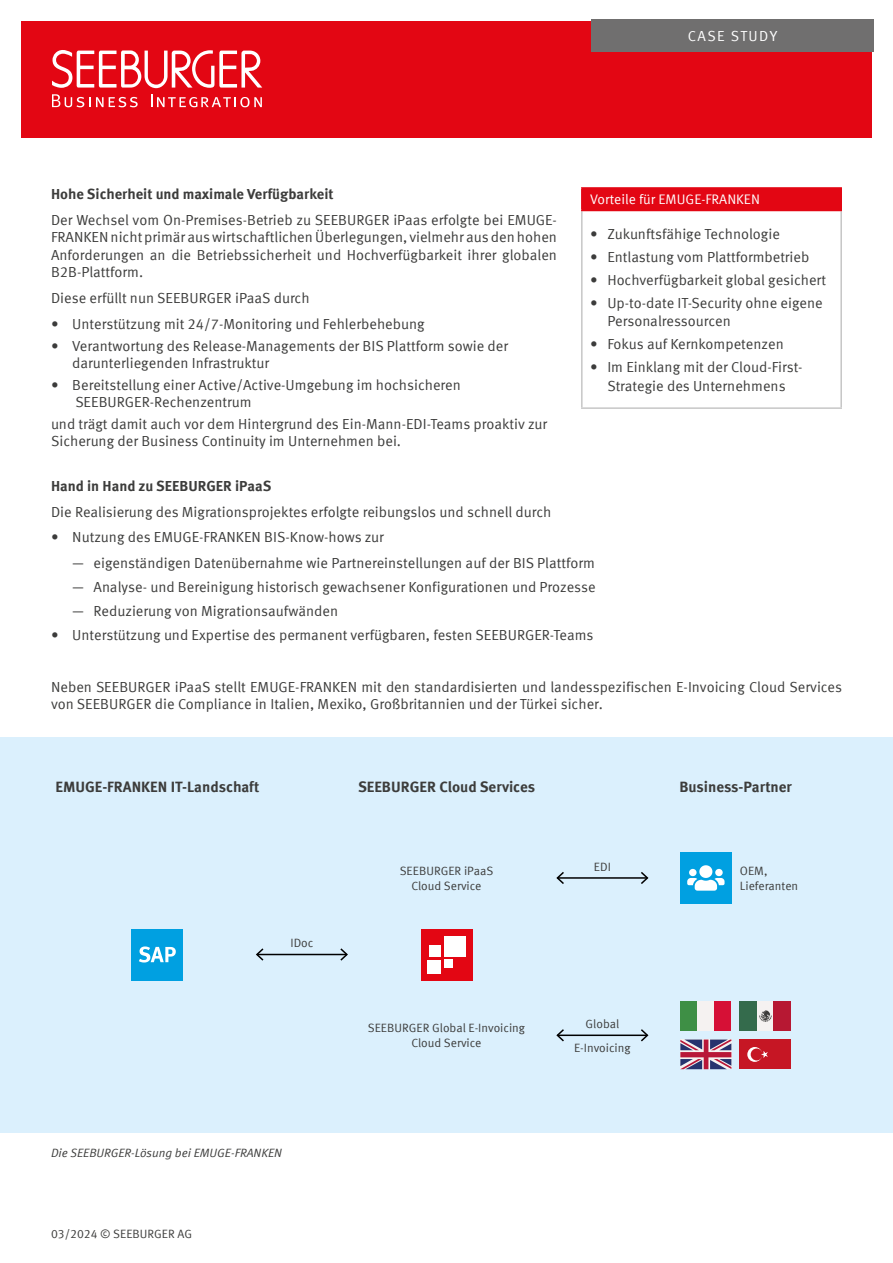
<style>
.page{position:relative;width:893px;height:1263px;background:#fff}
.page>*{position:absolute;margin:0;border:0;box-sizing:border-box;transform-origin:0 0}
.t1{font:700 15px "Meta Offc Pro";color:#3c3c3b}
.Bulletlist{font:14.55px/17.4px "Meta Offc Pro Norm";color:#3c3c3b}
.t2{font:700 14.55px "Meta Offc Pro";color:#3c3c3b}
.t3{font:14.55px "Meta Offc Pro Norm";letter-spacing:.1em;color:#fff}
.t4{font:13.8px "Meta Offc Pro Norm";color:#fff}
.Text_Bildunterschrift{font:12px/15px "Meta Offc Pro Norm";color:#3c3c3b;text-align:center}
.Text_Bildunterschrift-2{font:12px "Meta Offc Pro Norm Ita";color:#3c3c3b}
</style>
<div class="page">
<div style="left:21px;top:21px;width:851px;height:117px;background:#e30613"></div>
<div style="left:591px;top:19px;width:283px;height:33px;background:#706f6f"></div>
<svg style="left:52px;top:50px;width:210px;height:38px"></svg>
<svg style="left:151px;top:94px;width:111px;height:13px"></svg>
<svg style="left:52px;top:94px;width:86px;height:13px"></svg>
<div style="left:0;top:737px;width:893px;height:395px;background:#dbf0fd"></div>
<hr style="left:257px;top:954px;width:90px;height:1px;background:#000">
<svg style="left:256px;top:948px;width:9px;height:13px"></svg>
<svg style="left:339px;top:948px;width:9px;height:13px"></svg>
<div style="left:132px;top:929px;width:51px;height:51px;background:#00a0e1"></div>
<svg style="left:139px;top:946px;width:37px;height:16px"></svg>
<div style="left:421px;top:929px;width:51px;height:51px;background:#e30613"></div>
<div style="left:430px;top:945px;width:11px;height:11px;background:#fff"></div>
<div style="left:444px;top:936px;width:21px;height:20px;background:#fff"></div>
<div style="left:444px;top:960px;width:9px;height:8px;background:#fff"></div>
<div style="left:428px;top:960px;width:13px;height:13px;background:#fff"></div>
<hr style="left:557px;top:877px;width:90px;height:2px;background:#000">
<svg style="left:556px;top:872px;width:10px;height:12px"></svg>
<svg style="left:639px;top:872px;width:10px;height:12px"></svg>
<hr style="left:557px;top:1034px;width:90px;height:2px;background:#000">
<svg style="left:556px;top:1029px;width:10px;height:13px"></svg>
<svg style="left:639px;top:1029px;width:10px;height:13px"></svg>
<div style="left:680px;top:852px;width:51px;height:51px;background:#00a0e1"></div>
<svg style="left:687px;top:865px;width:37px;height:26px"></svg>
<div style="left:680px;top:1001px;width:17px;height:30px;background:#3e8f45"></div>
<div style="left:697px;top:1001px;width:17px;height:30px;background:#f5f2f1"></div>
<div style="left:714px;top:1001px;width:17px;height:30px;background:#d61036"></div>
<svg style="left:680px;top:1039px;width:51px;height:30px;background:#9d6a88"></svg>
<div style="left:740px;top:1039px;width:51px;height:30px;background:#c61624"></div>
<svg style="left:747px;top:1047px;width:15px;height:15px"></svg>
<div style="left:751px;top:1048px;width:12px;height:12px;background:#c61724;border-radius:50%"></div>
<svg style="left:761px;top:1051px;width:7px;height:7px"></svg>
<div style="left:740px;top:1001px;width:51px;height:30px;background:#f5f2f1"></div>
<div style="left:740px;top:1001px;width:17px;height:30px;background:#346b4c"></div>
<div style="left:774px;top:1001px;width:17px;height:30px;background:#b71833"></div>
<svg style="left:759px;top:1010px;width:13px;height:12px"></svg>
<div style="left:582px;top:188px;width:259px;height:22px;background:#e30613"></div>
<hr style="left:581px;top:211px;width:2px;height:196px;background:#c6c6c6">
<hr style="left:840px;top:211px;width:2px;height:196px;background:#c6c6c6">
<hr style="left:581px;top:407px;width:261px;height:2px;background:#c6c6c6">
<hr style="left:581px;top:189px;width:2px;height:21px;background:#e30613">
<hr style="left:581px;top:187px;width:261px;height:2px;background:#e30613">
<hr style="left:840px;top:189px;width:2px;height:21px;background:#e30613">
<hr style="left:581px;top:210px;width:261px;height:1px;background:#e30613">
<p class="t3" style="left:688px;top:25px;width:91px">CASE STUDY</p>
<p class="t2" style="left:51px;top:182px;width:284px">Hohe Sicherheit und maximale Verfügbarkeit</p>
<p class="Bulletlist" style="left:51px;top:210px;width:507px;text-align:justify">Der Wechsel vom On-Premises-Betrieb zu SEEBURGER iPaas erfolgte bei EMUGE-FRANKEN nicht primär aus wirtschaftlichen Überlegungen, vielmehr aus den hohen Anforderungen an die Betriebssicherheit und Hochverfügbarkeit ihrer globalen B2B-Plattform.</p>
<p class="Bulletlist" style="left:51px;top:288px;width:260px">Diese erfüllt nun SEEBURGER iPaaS durch</p>
<p class="Bulletlist" style="left:51px;top:314px;width:375px">• Unterstützung mit 24/7-Monitoring und Fehlerbehebung</p>
<p class="Bulletlist" style="left:72px;top:336px;width:437px;text-indent:-21px">• Verantwortung des Release-Managements der BIS Plattform sowie der darunterliegenden Infrastruktur</p>
<p class="Bulletlist" style="left:75px;top:375px;width:387px;text-indent:-24px">• Bereitstellung einer Active/Active-Umgebung im hochsicheren<br>SEEBURGER-Rechenzentrum</p>
<p class="Bulletlist" style="left:51px;top:414px;width:498px">und trägt damit auch vor dem Hintergrund des Ein-Mann-EDI-Teams proaktiv zur<br>Sicherung der Business Continuity im Unternehmen bei.</p>
<p class="t4" style="left:590px;top:189px;width:171px">Vorteile für EMUGE-FRANKEN</p>
<p class="Bulletlist" style="left:590px;top:224px;width:191px">• Zukunftsfähige Technologie</p>
<p class="Bulletlist" style="left:590px;top:247px;width:221px">• Entlastung vom Plattformbetrieb</p>
<p class="Bulletlist" style="left:590px;top:270px;width:237px">• Hochverfügbarkeit global gesichert</p>
<p class="Bulletlist" style="left:607px;top:292px;width:217px;line-height:18.8px;text-indent:-17px">• Up-to-date IT-Security ohne eigene<br>Personalressourcen</p>
<p class="Bulletlist" style="left:590px;top:335px;width:195px">• Fokus auf Kernkompetenzen</p>
<p class="Bulletlist" style="left:590px;top:357px;width:214px;line-height:18.8px;text-align:center">• Im Einklang mit der Cloud-First-<br>Strategie des Unternehmens</p>
<p class="t2" style="left:51px;top:474px;width:222px">Hand in Hand zu SEEBURGER iPaaS</p>
<p class="Bulletlist" style="left:51px;top:502px;width:502px">Die Realisierung des Migrationsprojektes erfolgte reibungslos und schnell durch</p>
<p class="Bulletlist" style="left:51px;top:528px;width:334px">• Nutzung des EMUGE-FRANKEN BIS-Know-hows zur</p>
<p class="Bulletlist" style="left:72px;top:554px;width:524px">— eigenständigen Datenübernahme wie Partnereinstellungen auf der BIS Plattform</p>
<p class="Bulletlist" style="left:72px;top:578px;width:525px">— Analyse- und Bereinigung historisch gewachsener Konfigurationen und Prozesse</p>
<p class="Bulletlist" style="left:72px;top:601px;width:267px">— Reduzierung von Migrationsaufwänden</p>
<p class="Bulletlist" style="left:51px;top:625px;width:544px">• Unterstützung und Expertise des permanent verfügbaren, festen SEEBURGER-Teams</p>
<p class="Bulletlist" style="left:51px;top:677px;width:792px">Neben SEEBURGER iPaaS stellt EMUGE-FRANKEN mit den standardisierten und landesspezifischen E-Invoicing Cloud Services von SEEBURGER die Compliance in Italien, Mexiko, Großbritannien und der Türkei sicher.</p>
<p class="t1" style="left:55px;top:775px;width:205px">EMUGE-FRANKEN IT-Landschaft</p>
<p class="t1" style="left:358px;top:775px;width:178px">SEEBURGER Cloud Services</p>
<p class="t1" style="left:679px;top:775px;width:114px">Business-Partner</p>
<p class="Text_Bildunterschrift" style="left:290px;top:935px;width:25px">IDoc</p>
<p class="Text_Bildunterschrift-2" style="left:51px;top:1143px;width:232px">Die SEEBURGER-Lösung bei EMUGE-FRANKEN</p>
<p class="Text_Bildunterschrift" style="left:51px;top:1225px;width:143px">03/2024 © SEEBURGER AG</p>
<p class="Text_Bildunterschrift" style="left:400px;top:863px;width:95px">SEEBURGER iPaaS<br>Cloud Service</p>
<p class="Text_Bildunterschrift" style="left:594px;top:858px;width:19px">EDI</p>
<p class="Text_Bildunterschrift" style="left:368px;top:1020px;width:159px">SEEBURGER Global E-Invoicing<br>Cloud Service</p>
<p class="Text_Bildunterschrift" style="left:574px;top:1011px;width:58px;line-height:24px">Global<br>E-Invoicing</p>
<p class="Text_Bildunterschrift" style="left:740px;top:863px;width:60px;text-align:left">OEM,<br>Lieferanten</p>
</div>
